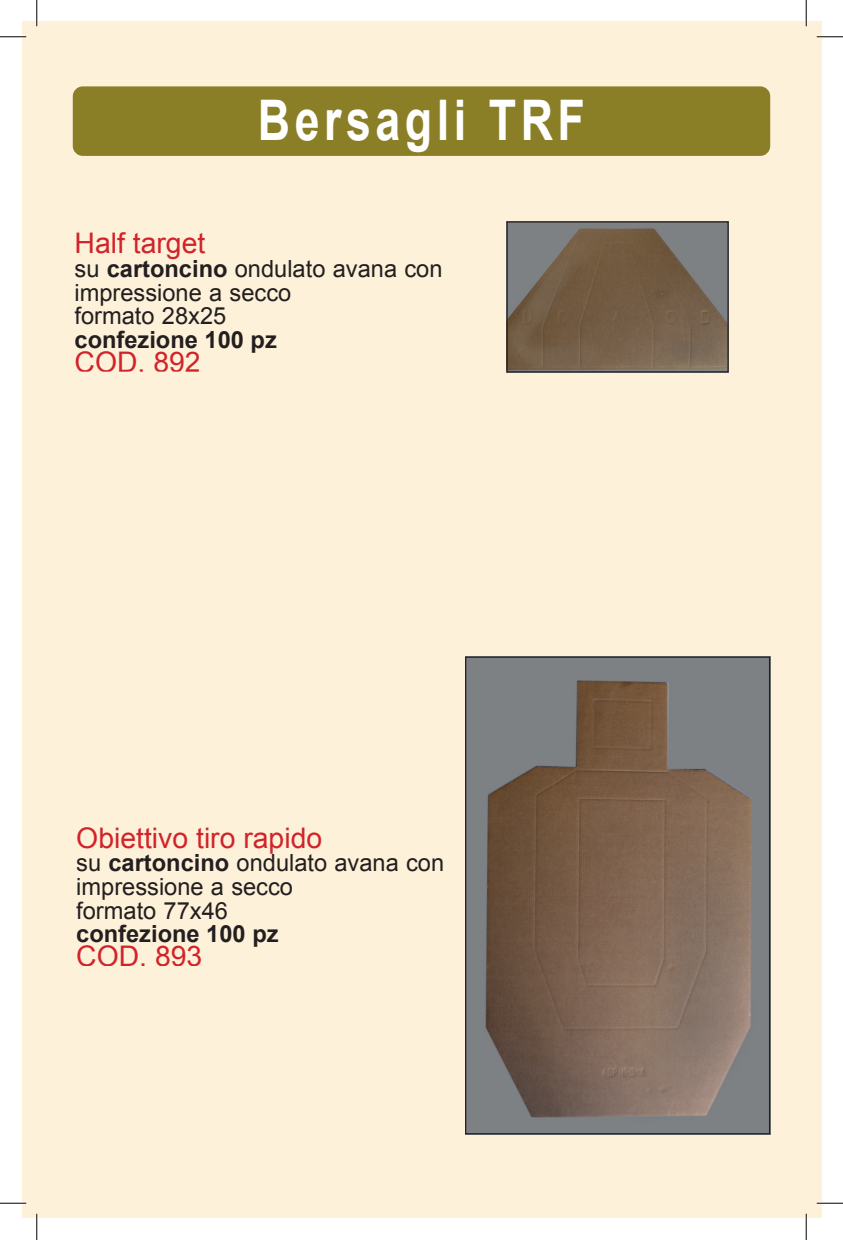
<style>
.page{position:relative;width:843px;height:1240px;background:#fff}
.page>*{position:absolute;margin:0;border:0;box-sizing:border-box;transform-origin:0 0}
.t1{font:700 56px "Arial";letter-spacing:.1em;color:#fff;scale:.8 1}
.t2{font:28.35px "Arial";color:#d1232a}
.t3{font:23.62px/23.6px "Arial";color:#231f20}
.t4{font:700 23.62px "Arial";color:#231f20}
.s1{font-weight:700}
</style>
<div class="page">
<div style="left:22px;top:22px;width:799px;height:1195px;background:#fef1d9"></div>
<div style="left:73px;top:86px;width:697px;height:70px;background:#8a7e26;border-radius:10px"></div>
<img style="left:508px;top:223px;width:218px;height:147px">
<img style="left:467px;top:658px;width:301px;height:474px">
<div style="left:506px;top:221px;width:222px;height:151px;border:1px solid #231f20"></div>
<div style="left:465px;top:656px;width:305px;height:478px;border:1px solid #231f20"></div>
<hr style="left:0;top:36px;width:26px;height:2px;background:#fff">
<hr style="left:816px;top:36px;width:26px;height:2px;background:#fff">
<hr style="left:0;top:1201px;width:26px;height:3px;background:#fff">
<hr style="left:816px;top:1201px;width:26px;height:3px;background:#fff">
<hr style="left:36px;top:0;width:2px;height:26px;background:#fff">
<hr style="left:36px;top:1213px;width:2px;height:26px;background:#fff">
<hr style="left:805px;top:0;width:2px;height:26px;background:#fff">
<hr style="left:805px;top:1213px;width:2px;height:26px;background:#fff">
<svg style="left:0;top:36px;width:26px;height:1px"></svg>
<svg style="left:816px;top:36px;width:26px;height:1px"></svg>
<svg style="left:0;top:1202px;width:26px;height:1px"></svg>
<svg style="left:816px;top:1202px;width:26px;height:1px"></svg>
<svg style="left:36px;top:0;width:1px;height:26px"></svg>
<svg style="left:36px;top:1213px;width:1px;height:26px"></svg>
<svg style="left:805px;top:0;width:1px;height:26px"></svg>
<svg style="left:805px;top:1213px;width:1px;height:26px"></svg>
<h1 class="t1" style="left:258px;top:83px;width:410px">Bersagli TRF</h1>
<p class="t2" style="left:74px;top:225px;width:132px">Half target</p>
<p class="t3" style="left:74px;top:257px;width:369px">su <span class="s1">cartoncino</span> ondulato avana con impressione a secco<br>formato 28x25</p>
<p class="t4" style="left:74px;top:324px;width:204px">confezione 100 pz</p>
<p class="t2" style="left:74px;top:343px;width:128px">COD. 892</p>
<p class="t2" style="left:76px;top:819px;width:247px">Obiettivo tiro rapido</p>
<p class="t3" style="left:76px;top:851px;width:369px">su <span class="s1">cartoncino</span> ondulato avana con impressione a secco<br>formato 77x46</p>
<p class="t4" style="left:76px;top:918px;width:204px">confezione 100 pz</p>
<p class="t2" style="left:76px;top:937px;width:128px">COD. 893</p>
</div>
